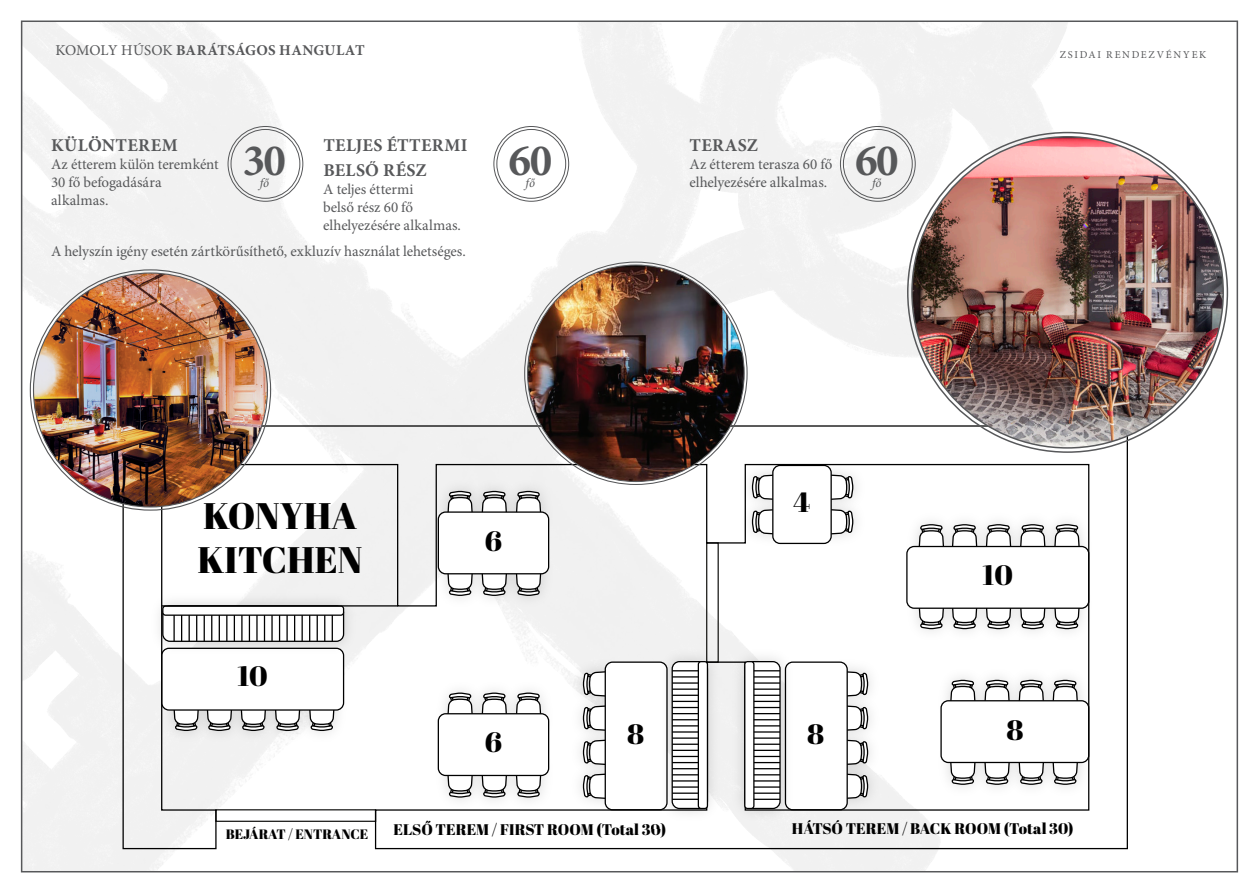
<style>
.page{position:relative;width:1259px;height:893px;background:#fff}
.page>*{position:absolute;margin:0;border:0;box-sizing:border-box;transform-origin:0 0}
.kenyer{font:700 45px "Minion Pro";color:#57585a}
.t1{font:36.9px/44.2px "Abril Fatface";color:#000}
.t2{font:27.9px "Abril Fatface";color:#000}
.generaciok_eng{font:700 18px "Minion Pro";letter-spacing:.015em;color:#57585a}
.t3{font:15.3px "Abril Fatface";color:#000}
.kenyer-2{font:15px/18px "Minion Pro";letter-spacing:-.005em;color:#57585a}
.generációk{font:700 15px "Minion Pro";letter-spacing:.02em;color:#57585a}
.t4{font:13.65px "Abril Fatface";color:#000}
.kenyer-3{font:italic 12.75px "Minion Pro";color:#57585a}
.generációk-2{font:10.5px "Minion Pro";letter-spacing:.165em;color:#57585a}
.s1{font-weight:400}
</style>
<div class="page">
<img style="left:24px;top:24px;width:1205px;height:845px">
<div style="left:227px;top:126px;width:76px;height:76px;border:1px solid #57585a;border-radius:50%"></div>
<div style="left:230px;top:129px;width:70px;height:70px;border:1px solid #57585a;border-radius:50%"></div>
<div style="left:840px;top:126px;width:75px;height:76px;border:1px solid #57585a;border-radius:50%"></div>
<div style="left:843px;top:129px;width:69px;height:70px;border:1px solid #57585a;border-radius:50%"></div>
<div style="left:493px;top:126px;width:76px;height:76px;border:1px solid #57585a;border-radius:50%"></div>
<div style="left:496px;top:129px;width:70px;height:70px;border:1px solid #57585a;border-radius:50%"></div>
<svg style="left:122px;top:425px;width:1006px;height:425px"></svg>
<img style="left:142px;top:586px;width:222px;height:75px">
<div style="left:163px;top:606px;width:180px;height:35px;background:#fff;border-radius:7px"></div>
<div style="left:162px;top:605px;width:182px;height:37px;border:1px solid #000;border-radius:7px"></div>
<hr style="left:332px;top:606px;width:1px;height:35px;background:#000">
<hr style="left:324px;top:606px;width:1px;height:35px;background:#000">
<hr style="left:316px;top:606px;width:2px;height:35px;background:#000">
<hr style="left:309px;top:606px;width:1px;height:35px;background:#000">
<hr style="left:301px;top:606px;width:2px;height:35px;background:#000">
<hr style="left:294px;top:606px;width:1px;height:35px;background:#000">
<hr style="left:286px;top:606px;width:2px;height:35px;background:#000">
<hr style="left:279px;top:606px;width:1px;height:35px;background:#000">
<hr style="left:271px;top:606px;width:2px;height:35px;background:#000">
<hr style="left:264px;top:606px;width:1px;height:35px;background:#000">
<hr style="left:256px;top:606px;width:2px;height:35px;background:#000">
<hr style="left:249px;top:606px;width:1px;height:35px;background:#000">
<hr style="left:241px;top:606px;width:1px;height:35px;background:#000">
<hr style="left:234px;top:606px;width:1px;height:35px;background:#000">
<hr style="left:226px;top:606px;width:1px;height:35px;background:#000">
<hr style="left:219px;top:606px;width:1px;height:35px;background:#000">
<hr style="left:211px;top:606px;width:1px;height:35px;background:#000">
<hr style="left:204px;top:606px;width:1px;height:35px;background:#000">
<hr style="left:196px;top:606px;width:1px;height:35px;background:#000">
<hr style="left:188px;top:606px;width:2px;height:35px;background:#000">
<hr style="left:181px;top:606px;width:1px;height:35px;background:#000">
<hr style="left:173px;top:606px;width:2px;height:35px;background:#000">
<div style="left:163px;top:606px;width:180px;height:9px;background:#fff;border-radius:3px"></div>
<div style="left:162px;top:605px;width:182px;height:11px;border:1px solid #000;border-radius:3px"></div>
<img style="left:651px;top:641px;width:73px;height:188px">
<svg style="left:672px;top:662px;width:35px;height:146px"></svg>
<div style="left:671px;top:661px;width:37px;height:148px;border:1px solid #000;border-radius:7px"></div>
<hr style="left:672px;top:799px;width:35px;height:1px;background:#000">
<hr style="left:672px;top:792px;width:35px;height:2px;background:#000">
<hr style="left:672px;top:786px;width:35px;height:2px;background:#000">
<hr style="left:672px;top:780px;width:35px;height:2px;background:#000">
<hr style="left:672px;top:774px;width:35px;height:1px;background:#000">
<hr style="left:672px;top:768px;width:35px;height:1px;background:#000">
<hr style="left:672px;top:762px;width:35px;height:1px;background:#000">
<hr style="left:672px;top:756px;width:35px;height:1px;background:#000">
<hr style="left:672px;top:750px;width:35px;height:1px;background:#000">
<hr style="left:672px;top:744px;width:35px;height:1px;background:#000">
<hr style="left:672px;top:737px;width:35px;height:2px;background:#000">
<hr style="left:672px;top:731px;width:35px;height:2px;background:#000">
<hr style="left:672px;top:725px;width:35px;height:1px;background:#000">
<hr style="left:672px;top:719px;width:35px;height:1px;background:#000">
<hr style="left:672px;top:713px;width:35px;height:1px;background:#000">
<hr style="left:672px;top:707px;width:35px;height:1px;background:#000">
<hr style="left:672px;top:701px;width:35px;height:1px;background:#000">
<hr style="left:672px;top:695px;width:35px;height:1px;background:#000">
<hr style="left:672px;top:688px;width:35px;height:2px;background:#000">
<hr style="left:672px;top:682px;width:35px;height:2px;background:#000">
<hr style="left:672px;top:676px;width:35px;height:2px;background:#000">
<hr style="left:672px;top:670px;width:35px;height:1px;background:#000">
<div style="left:698px;top:662px;width:9px;height:146px;background:#fff;border-radius:3px"></div>
<div style="left:697px;top:661px;width:11px;height:148px;border:1px solid #000;border-radius:3px"></div>
<img style="left:724px;top:641px;width:76px;height:188px">
<svg style="left:745px;top:662px;width:35px;height:146px"></svg>
<div style="left:744px;top:661px;width:36px;height:148px;border:1px solid #000;border-radius:7px"></div>
<hr style="left:745px;top:670px;width:35px;height:1px;background:#000">
<hr style="left:745px;top:676px;width:35px;height:2px;background:#000">
<hr style="left:745px;top:682px;width:35px;height:2px;background:#000">
<hr style="left:745px;top:688px;width:35px;height:2px;background:#000">
<hr style="left:745px;top:695px;width:35px;height:1px;background:#000">
<hr style="left:745px;top:701px;width:35px;height:1px;background:#000">
<hr style="left:745px;top:707px;width:35px;height:1px;background:#000">
<hr style="left:745px;top:713px;width:35px;height:1px;background:#000">
<hr style="left:745px;top:719px;width:35px;height:1px;background:#000">
<hr style="left:745px;top:725px;width:35px;height:1px;background:#000">
<hr style="left:745px;top:731px;width:35px;height:2px;background:#000">
<hr style="left:745px;top:737px;width:35px;height:2px;background:#000">
<hr style="left:745px;top:744px;width:35px;height:1px;background:#000">
<hr style="left:745px;top:750px;width:35px;height:1px;background:#000">
<hr style="left:745px;top:756px;width:35px;height:1px;background:#000">
<hr style="left:745px;top:762px;width:35px;height:1px;background:#000">
<hr style="left:745px;top:768px;width:35px;height:1px;background:#000">
<hr style="left:745px;top:774px;width:35px;height:1px;background:#000">
<hr style="left:745px;top:780px;width:35px;height:2px;background:#000">
<hr style="left:745px;top:786px;width:35px;height:2px;background:#000">
<hr style="left:745px;top:792px;width:35px;height:2px;background:#000">
<hr style="left:745px;top:799px;width:35px;height:1px;background:#000">
<div style="left:745px;top:662px;width:9px;height:146px;background:#fff;border-radius:3px"></div>
<div style="left:744px;top:661px;width:10px;height:148px;border:1px solid #000;border-radius:3px"></div>
<hr style="left:162px;top:605px;width:236px;height:1px;background:#000">
<img style="left:527px;top:265px;width:217px;height:217px;border-radius:108px">
<img style="left:912px;top:137px;width:311px;height:311px;border-radius:156px">
<img style="left:33px;top:273px;width:234px;height:234px;border-radius:117px">
<p class="generációk" style="left:55px;top:40px;width:311px"><span class="s1">KOMOLY HÚSOK</span> BARÁTSÁGOS HANGULAT</p>
<p class="generációk-2" style="left:1059px;top:48px;width:148px">ZSIDAI RENDEZVÉNYEK</p>
<p class="generaciok_eng" style="left:323px;top:132px;width:146px">TELJES ÉTTERMI</p>
<p class="generaciok_eng" style="left:323px;top:157px;width:105px">BELSŐ RÉSZ</p>
<p class="kenyer-2" style="left:323px;top:180px;width:92px">A teljes éttermi belső rész 60 fő</p>
<p class="kenyer-2" style="left:323px;top:216px;width:139px">elhelyezésére alkalmas.</p>
<p class="kenyer-2" style="left:51px;top:242px;width:416px">A helyszín igény esetén zártkörűsíthető, exkluzív használat lehetséges.</p>
<p class="generaciok_eng" style="left:51px;top:132px;width:128px">KÜLÖNTEREM</p>
<p class="kenyer-2" style="left:51px;top:155px;width:169px">Az étterem külön teremként</p>
<p class="kenyer-2" style="left:51px;top:173px;width:112px">30 fő befogadására alkalmas.</p>
<p class="kenyer" style="left:243px;top:129px;width:45px">30</p>
<p class="kenyer-3" style="left:260px;top:174px;width:11px">fő</p>
<p class="kenyer" style="left:508px;top:129px;width:45px">60</p>
<p class="kenyer-3" style="left:525px;top:174px;width:11px">fő</p>
<p class="generaciok_eng" style="left:689px;top:132px;width:70px">TERASZ</p>
<p class="kenyer-2" style="left:689px;top:155px;width:144px">Az étterem terasza 60 fő elhelyezésére alkalmas.</p>
<p class="kenyer" style="left:855px;top:129px;width:45px">60</p>
<p class="kenyer-3" style="left:872px;top:174px;width:11px">fő</p>
<p class="t1" style="left:197px;top:493px;width:167px">KONYHA<br>KITCHEN</p>
<p class="t2" style="left:237px;top:657px;width:32px">10</p>
<p class="t2" style="left:485px;top:521px;width:19px">6</p>
<p class="t2" style="left:793px;top:483px;width:18px">4</p>
<p class="t2" style="left:982px;top:555px;width:32px">10</p>
<p class="t2" style="left:485px;top:723px;width:19px">6</p>
<p class="t2" style="left:627px;top:714px;width:19px">8</p>
<p class="t2" style="left:807px;top:714px;width:19px">8</p>
<p class="t2" style="left:1006px;top:710px;width:19px">8</p>
<p class="t4" style="left:226px;top:825px;width:144px">BEJÁRAT / ENTRANCE</p>
<p class="t3" style="left:393px;top:818px;width:274px">ELSŐ TEREM / FIRST ROOM (Total 30)</p>
<p class="t3" style="left:792px;top:818px;width:283px">HÁTSÓ TEREM / BACK ROOM (Total 30)</p>
</div>
